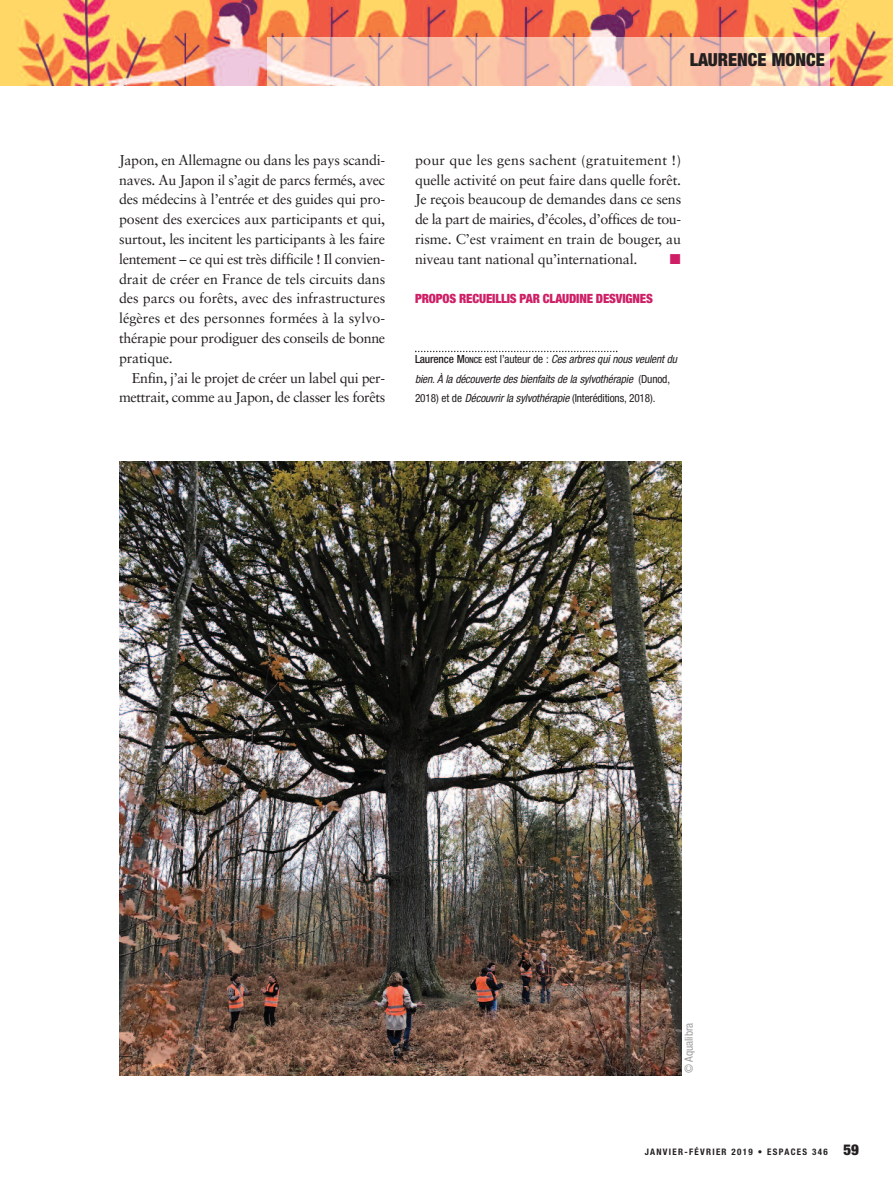
<style>
.page{position:relative;width:893px;height:1178px;background:#fff}
.page>*{position:absolute;margin:0;border:0;box-sizing:border-box;transform-origin:0 0}
.t1{font:900 condensed 18px "Helvetica Neue";color:#231f20}
.t2{font:14.25px/19.8px "Sabon";letter-spacing:-.025em;color:#231f20;text-align:justify}
.t3{font:14.25px "Zapf Dingbats ITC";color:#ce1f66}
.t4{font:900 condensed 12.75px "Helvetica Neue";letter-spacing:-.015em;color:#ce1f66}
.t5{font:italic condensed 11.25px/19.8px "Helvetica Neue";letter-spacing:-.01em;color:#231f20}
.t6{font:condensed 11.25px "Helvetica Neue";color:#9f9c9b}
.t7{font:700 condensed 9px "Helvetica Neue";letter-spacing:.145em;color:#231f20}
.s1{font-weight:500;font-style:normal}
.s2{font-weight:500;font-style:normal;font-size:8.4px}
.s3{font-style:normal}
.s4{font-weight:900;font-size:15px}
</style>
<div class="page">
<img style="left:3px;top:0;width:890px;height:86px">
<img style="left:267px;top:37px;width:562px;height:49px">
<img style="left:0;top:0;width:3px;height:86px">
<svg style="left:415px;top:351px;width:202px;height:1px"></svg>
<img style="left:119px;top:462px;width:562px;height:614px">
<p class="t1" style="left:690px;top:53px;width:136px">LAURENCE MONCE</p>
<p class="t2" style="left:119px;top:151px;width:268px">Japon, en Allemagne ou dans les pays scandi&shy;naves. Au Japon il s’agit de parcs fermés, avec des médecins à l’entrée et des guides qui pro&shy;posent des exercices aux participants et qui, surtout, les incitent les participants à les faire lentement – ce qui est très difficile ! Il convien&shy;drait de créer en France de tels circuits dans des parcs ou forêts, avec des infrastructures légères et des personnes formées à la sylvo&shy;thérapie pour prodiguer des conseils de bonne pratique.</p>
<p class="t2" style="left:119px;top:369px;width:268px;text-align:right">Enfin, j’ai le projet de créer un label qui per&shy;mettrait, comme au Japon, de classer les forêts</p>
<p class="t2" style="left:415px;top:151px;width:268px">pour que les gens sachent (gratuitement !) quelle activité on peut faire dans quelle forêt.<br>Je reçois beaucoup de demandes dans ce sens de la part de mairies, d’écoles, d’offices de tou&shy;risme. C’est vraiment en train de bouger, au niveau tant national qu’international.</p>
<p class="t3" style="left:670px;top:251px;width:12px">■</p>
<p class="t4" style="left:415px;top:294px;width:239px">PROPOS RECUEILLIS PAR CLAUDINE DESVIGNES</p>
<p class="t5" style="left:415px;top:350px;width:264px"><span class="s1">Laurence M</span><span class="s2">ONCE</span> <span class="s3">est l’auteur de :</span> Ces arbres qui nous veulent du bien. À la découverte des bienfaits de la sylvothérapie <span class="s3">(Dunod,<br>2018) et de</span> Découvrir la sylvothérapie <span class="s3">(Interéditions, 2018).</span></p>
<p class="t6" style="left:685px;top:1073px;width:52px;rotate:-90deg">© Aqualibra</p>
<p class="t7" style="left:645px;top:1144px;width:216px">JANVIER-FÉVRIER 2019 • ESPACES 346 <span class="s4">59</span></p>
</div>
